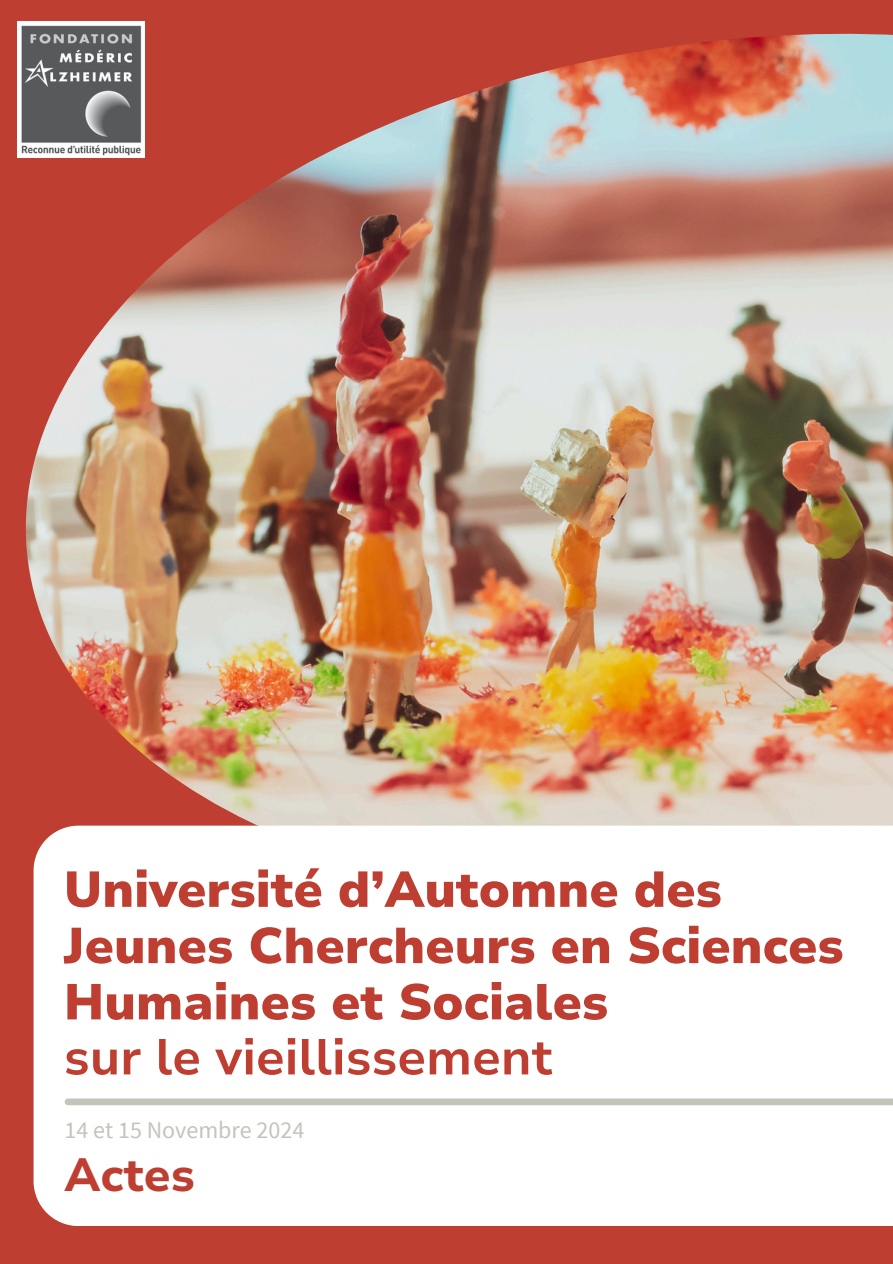
<style>
.page{position:relative;width:893px;height:1264px;background:#fff}
.page>*{position:absolute;margin:0;border:0;box-sizing:border-box;transform-origin:0 0}
.t1{font:900 50.25px/56.2px "Nunito Sans 10 pt";color:#be3f32}
.t2{font:700 50.25px "Nunito Sans 10 pt";color:#be3f32}
.t3{font:800 46.5px "Nunito Sans 10 pt";color:#be3f32}
.t4{font:24px "Source Sans Pro";color:#c4c4bb}
</style>
<div class="page">
<div style="left:0;top:0;width:892px;height:1263px;background:#be3f32"></div>
<img style="left:17px;top:21px;width:128px;height:136px">
<img style="left:26px;top:34px;width:866px;height:868px">
<div style="left:34px;top:825px;width:858px;height:400px;background:#fff"></div>
<div style="left:68px;top:1098px;width:824px;height:7px;background:#c4c4bb"></div>
<p class="t1" style="left:64px;top:862px;width:781px">Université d’Automne des<br>Jeunes Chercheurs en Sciences<br>Humaines et Sociales</p>
<p class="t2" style="left:64px;top:1023px;width:490px">sur le vieillissement</p>
<h1 class="t4" style="left:65px;top:1114px;width:241px">14 et 15 Novembre 2024</h1>
<h1 class="t3" style="left:65px;top:1143px;width:132px">Actes</h1>
</div>
